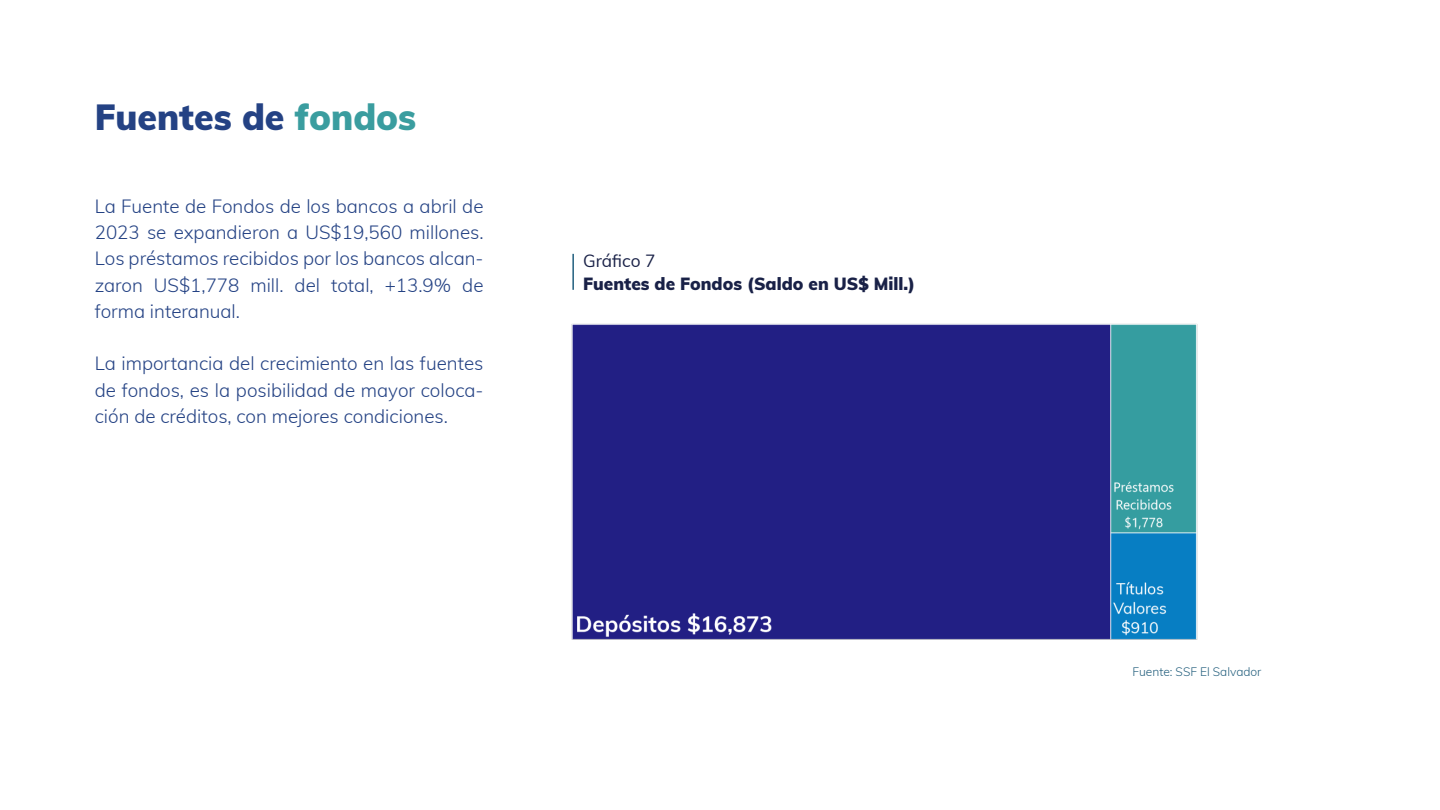
<style>
.page{position:relative;width:1440px;height:810px;background:#fff}
.page>*{position:absolute;margin:0;border:0;box-sizing:border-box;transform-origin:0 0}
.t1{font:900 35.62px "Mulish";color:#244284}
.t2{font:300 18.75px/26.2px "Mulish";color:#244284;text-align:justify}
.t3{font:900 17.25px "Mulish";color:#192147}
.t4{font:17.25px "Mulish";color:#192147}
.t5{font:300 12px "Mulish";color:#25607e}
.s1{color:#3a9d9f}
</style>
<div class="page">
<hr style="left:572px;top:254px;width:2px;height:36px;background:#22607f">
<img style="left:571px;top:323px;width:627px;height:317px">
<h1 class="t1" style="left:95px;top:91px;width:323px">Fuentes de <span class="s1">fondos</span></h1>
<p class="t2" style="left:95px;top:192px;width:390px">La Fuente de Fondos de los bancos a abril de 2023 se expandieron a US$19,560 millones.<br>Los préstamos recibidos por los bancos alcan&shy;zaron US$1,778 mill. del total, +13.9% de forma interanual.</p>
<p class="t2" style="left:95px;top:350px;width:390px">La importancia del crecimiento en las fuentes de fondos, es la posibilidad de mayor coloca&shy;ción de créditos, con mejores condiciones.</p>
<p class="t4" style="left:583px;top:248px;width:74px">Gráfico 7</p>
<p class="t3" style="left:583px;top:271px;width:333px">Fuentes de Fondos (Saldo en US$ Mill.)</p>
<p class="t5" style="left:1133px;top:663px;width:130px">Fuente: SSF El Salvador</p>
</div>
